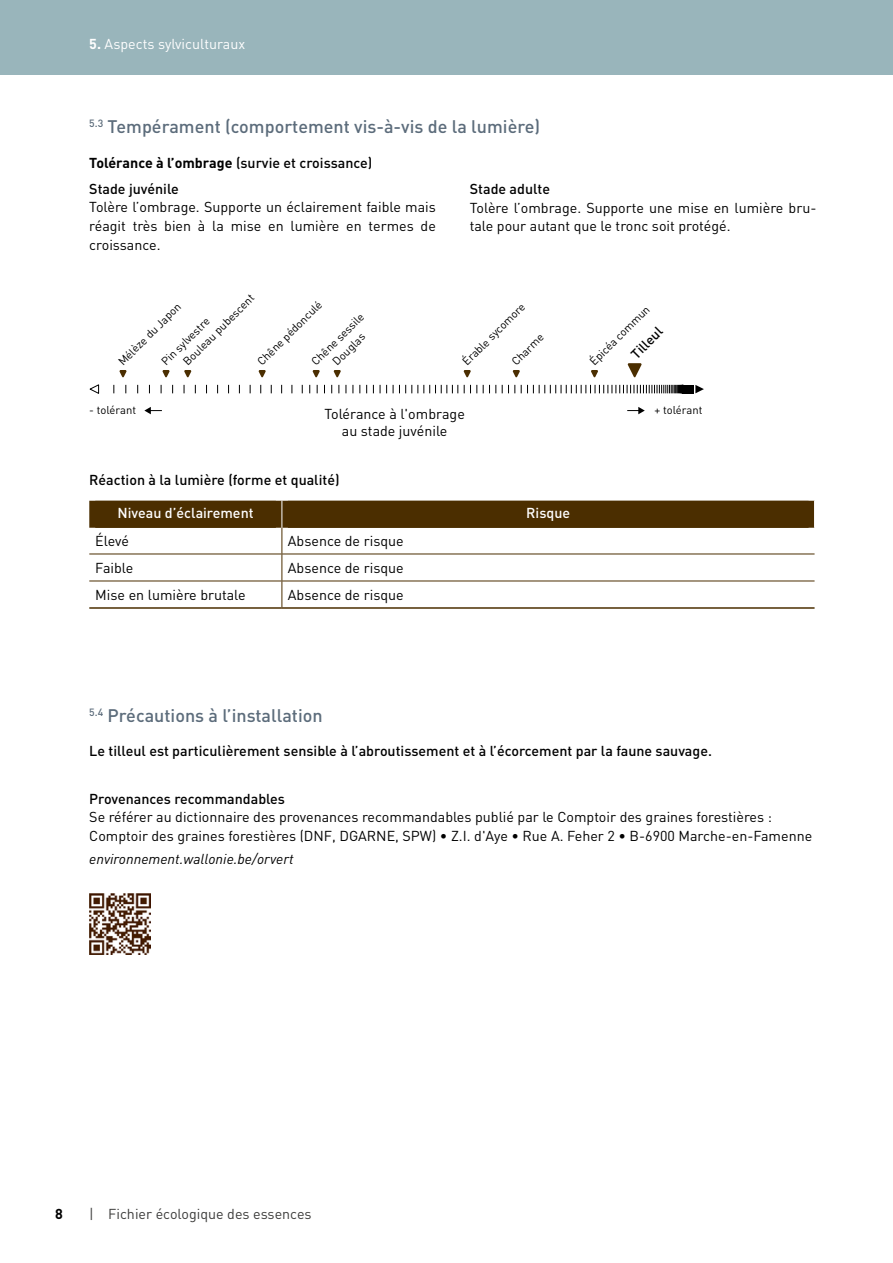
<style>
.page{position:relative;width:893px;height:1263px;background:#fff}
.page>*{position:absolute;margin:0;border:0;box-sizing:border-box;transform-origin:0 0}
.t1{font:500 18px "DIN Pro";color:#5c6c7b}
.t2{font:14.25px/18.8px "DIN Pro";color:#000}
.t3{font:500 14.25px/25.5px "DIN Pro";color:#000}
.t4{font:italic 14.25px "DIN";color:#000}
.t5{font:14.25px "DIN Pro";color:#3c3c3b}
.t6{font:500 14.25px "DIN Pro";color:#fff}
.t7{font:14.25px "DIN Pro";color:#fff}
.t8{font:700 14.25px "DIN Pro";color:#000}
.t9{font:500 13.5px "DIN Pro";color:#000}
.t10{font:11.25px/15.3px "DIN Pro";color:#000}
.s1{font-weight:700}
</style>
<div class="page">
<div style="left:0;top:0;width:893px;height:74px;background:#99b5bb"></div>
<svg style="left:144px;top:407px;width:18px;height:7px"></svg>
<svg style="left:627px;top:407px;width:18px;height:7px"></svg>
<svg style="left:627px;top:363px;width:15px;height:15px"></svg>
<svg style="left:591px;top:370px;width:7px;height:8px"></svg>
<svg style="left:512px;top:370px;width:8px;height:8px"></svg>
<svg style="left:463px;top:370px;width:8px;height:8px"></svg>
<svg style="left:333px;top:370px;width:8px;height:8px"></svg>
<svg style="left:312px;top:370px;width:8px;height:8px"></svg>
<svg style="left:258px;top:370px;width:8px;height:8px"></svg>
<svg style="left:184px;top:370px;width:8px;height:8px"></svg>
<svg style="left:162px;top:370px;width:8px;height:8px"></svg>
<svg style="left:119px;top:370px;width:8px;height:8px"></svg>
<svg style="left:464px;top:385px;width:13px;height:8px"></svg>
<svg style="left:483px;top:385px;width:13px;height:8px"></svg>
<svg style="left:502px;top:385px;width:13px;height:8px"></svg>
<svg style="left:521px;top:385px;width:162px;height:8px"></svg>
<svg style="left:393px;top:385px;width:65px;height:8px"></svg>
<svg style="left:380px;top:385px;width:7px;height:8px"></svg>
<svg style="left:353px;top:385px;width:7px;height:8px"></svg>
<svg style="left:695px;top:385px;width:9px;height:8px"></svg>
<svg style="left:89px;top:384px;width:11px;height:10px"></svg>
<div style="left:683px;top:385px;width:11px;height:8px;background:#000"></div>
<hr style="left:89px;top:607px;width:193px;height:2px;background:#4b2e00">
<hr style="left:282px;top:607px;width:533px;height:2px;background:#4b2e00">
<svg style="left:89px;top:501px;width:726px;height:106px"></svg>
<hr style="left:89px;top:554px;width:193px;height:1px;background:#4b2e00">
<hr style="left:282px;top:554px;width:533px;height:1px;background:#4b2e00">
<hr style="left:89px;top:581px;width:193px;height:1px;background:#4b2e00">
<hr style="left:282px;top:581px;width:533px;height:1px;background:#4b2e00">
<div style="left:95px;top:501px;width:181px;height:27px;background:#4b2e00"></div>
<div style="left:288px;top:501px;width:521px;height:27px;background:#4b2e00"></div>
<img style="left:89px;top:893px;width:61px;height:62px">
<p class="t7" style="left:89px;top:34px;width:157px"><span class="s1">5.</span> Aspects sylviculturaux</p>
<p class="t1" style="left:89px;top:114px;width:452px"><sup>5.3</sup> Tempérament (comportement vis-à-vis de la lumière)</p>
<p class="t3" style="left:89px;top:150px;width:285px"><span class="s1">Tolérance à l’ombrage</span> (survie et croissance)<br>Stade juvénile</p>
<p class="t2" style="left:89px;top:197px;width:348px;text-align:justify">Tolère l’ombrage. Supporte un éclairement faible mais réagit très bien à la mise en lumière en termes de croissance.</p>
<p class="t3" style="left:470px;top:175px;width:82px">Stade adulte</p>
<p class="t2" style="left:470px;top:197px;width:348px">Tolère l’ombrage. Supporte une mise en lumière bru&shy;tale pour autant que le tronc soit protégé.</p>
<p class="t10" style="left:168px;top:347px;width:97px;text-indent:-15px;rotate:-45deg">Pin sylvestre<br>Bouleau pubescent</p>
<p class="t10" style="left:254px;top:358px;width:87px;rotate:-45deg">Chêne pédonculé</p>
<p class="t10" style="left:308px;top:358px;width:70px;line-height:14.9px;text-align:center;rotate:-45deg">Chêne sessile<br>Douglas</p>
<p class="t10" style="left:459px;top:358px;width:85px;rotate:-45deg">Érable sycomore</p>
<p class="t10" style="left:114px;top:358px;width:85px;rotate:-45deg">Mélèze du Japon</p>
<p class="t10" style="left:508px;top:358px;width:41px;rotate:-45deg">Charme</p>
<p class="t10" style="left:586px;top:358px;width:81px;rotate:-45deg">Épicéa commun</p>
<p class="t9" style="left:627px;top:350px;width:40px;rotate:-45deg">Tilleul</p>
<p class="t10" style="left:89px;top:402px;width:48px">- tolérant</p>
<p class="t10" style="left:654px;top:402px;width:50px">+ tolérant</p>
<p class="t2" style="left:324px;top:404px;width:142px;line-height:17.1px;text-align:center">Tolérance à l'ombrage au stade juvénile</p>
<p class="t3" style="left:89px;top:466px;width:252px">Réaction à la lumière (forme et qualité)</p>
<p class="t6" style="left:118px;top:503px;width:138px">Niveau d’éclairement</p>
<p class="t6" style="left:526px;top:503px;width:45px">Risque</p>
<p class="t2" style="left:95px;top:531px;width:35px">Élevé</p>
<p class="t2" style="left:288px;top:531px;width:117px">Absence de risque</p>
<p class="t2" style="left:95px;top:558px;width:40px">Faible</p>
<p class="t2" style="left:288px;top:558px;width:117px">Absence de risque</p>
<p class="t2" style="left:95px;top:585px;width:152px">Mise en lumière brutale</p>
<p class="t2" style="left:288px;top:585px;width:117px">Absence de risque</p>
<p class="t1" style="left:89px;top:703px;width:235px"><sup>5.4</sup> Précautions à l’installation</p>
<p class="t3" style="left:89px;top:738px;width:624px">Le tilleul est particulièrement sensible à l’abroutissement et à l’écorcement par la faune sauvage.</p>
<p class="t3" style="left:89px;top:785px;width:197px">Provenances recommandables</p>
<p class="t2" style="left:89px;top:807px;width:724px">Se référer au dictionnaire des provenances recommandables publié par le Comptoir des graines forestières :<br>Comptoir des graines forestières (DNF, DGARNE, SPW) • Z.I. d'Aye • Rue A. Feher 2 • B-6900 Marche-en-Famenne</p>
<p class="t4" style="left:89px;top:850px;width:206px">environnement.wallonie.be/orvert</p>
<p class="t8" style="left:55px;top:1204px;width:9px">8</p>
<p class="t5" style="left:89px;top:1204px;width:224px">| Fichier écologique des essences</p>
</div>
